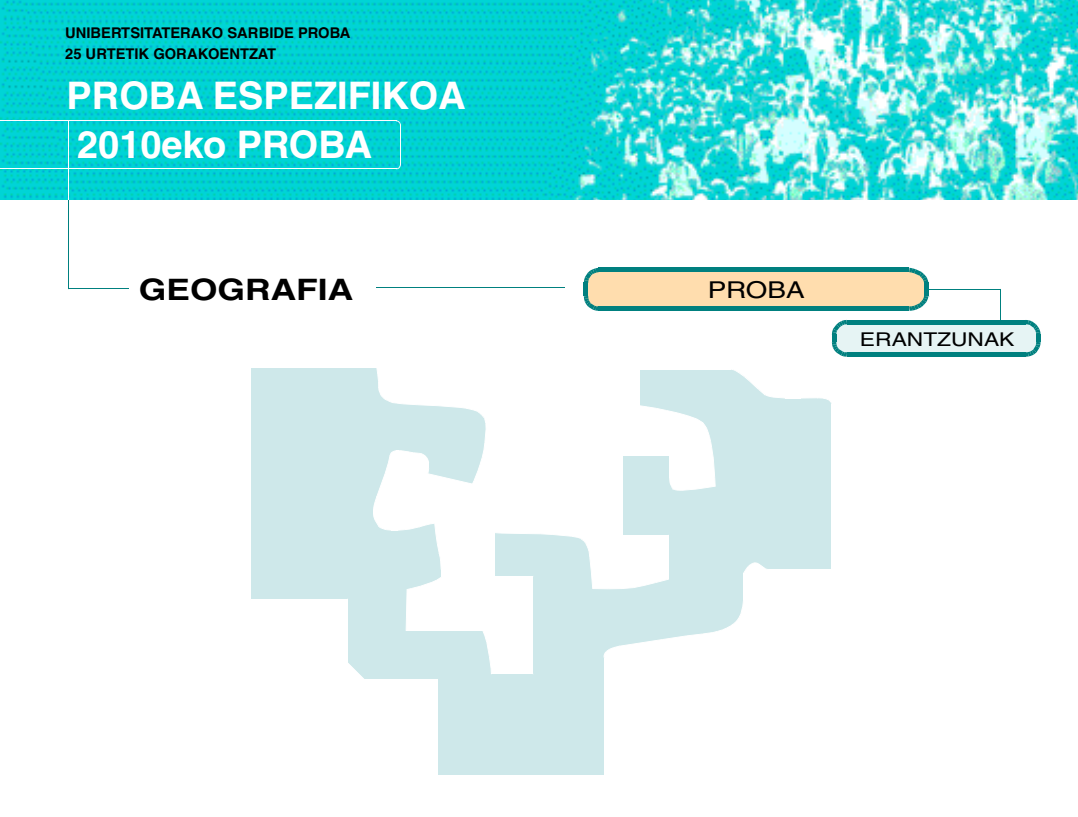
<style>
.page{position:relative;width:1078px;height:817px;background:#fff}
.page>*{position:absolute;margin:0;border:0;box-sizing:border-box;transform-origin:0 0}
.t1{font:700 37.9px/48.5px "Helvetica";color:#fff}
.t2{font:700 29.5px "Helvetica";color:#000;scale:1.2 1}
.t3{font:23.2px "Helvetica";color:#000;scale:1.2 1}
.t4{font:19px "Helvetica";color:#000;scale:1.2 1}
.t5{font:700 14.8px/21.1px "Helvetica";color:#000}
</style>
<div class="page">
<hr style="left:68px;top:117px;width:1px;height:171px;background:#00807f">
<hr style="left:69px;top:288px;width:59px;height:1px;background:#00807f">
<svg style="left:251px;top:368px;width:352px;height:406px;fill:#cee8ea"></svg>
<hr style="left:251px;top:598px;width:96px;height:1px;background:#fff">
<hr style="left:347px;top:598px;width:1px;height:64px;background:#fff">
<hr style="left:364px;top:678px;width:73px;height:1px;background:#fff">
<svg style="left:347px;top:662px;width:18px;height:17px"></svg>
<hr style="left:437px;top:679px;width:1px;height:95px;background:#fff">
<svg style="left:373px;top:368px;width:459px;height:311px"></svg>
<hr style="left:377px;top:287px;width:188px;height:1px;background:#00807f">
<img style="left:1px;top:0;width:1076px;height:200px">
<hr style="left:68px;top:121px;width:1px;height:79px;background:#fff">
<hr style="left:0;top:120px;width:396px;height:1px;background:#fff">
<hr style="left:400px;top:125px;width:1px;height:40px;background:#fff">
<svg style="left:396px;top:120px;width:5px;height:6px"></svg>
<hr style="left:0;top:168px;width:396px;height:1px;background:#fff">
<svg style="left:396px;top:164px;width:5px;height:5px"></svg>
<svg style="left:583px;top:267px;width:345px;height:43px;background:#c7c9a5"></svg>
<svg style="left:831px;top:320px;width:209px;height:36px;background:#a9d5d5"></svg>
<hr style="left:925px;top:289px;width:75px;height:1px;background:#00807f">
<hr style="left:999px;top:289px;width:1px;height:31px;background:#00807f">
<p class="t5" style="left:65px;top:23px;width:287px">UNIBERTSITATERAKO SARBIDE PROBA<br>25 URTETIK GORAKOENTZAT</p>
<h1 class="t1" style="left:67px;top:75px;width:401px">PROBA ESPEZIFIKOA<br>2010eko PROBA</h1>
<h2 class="t2" style="left:139px;top:278px;width:180px">GEOGRAFIA</h2>
<h3 class="t3" style="left:707px;top:281px;width:82px">PROBA</h3>
<p class="t4" style="left:859px;top:332px;width:130px">ERANTZUNAK</p>
</div>
